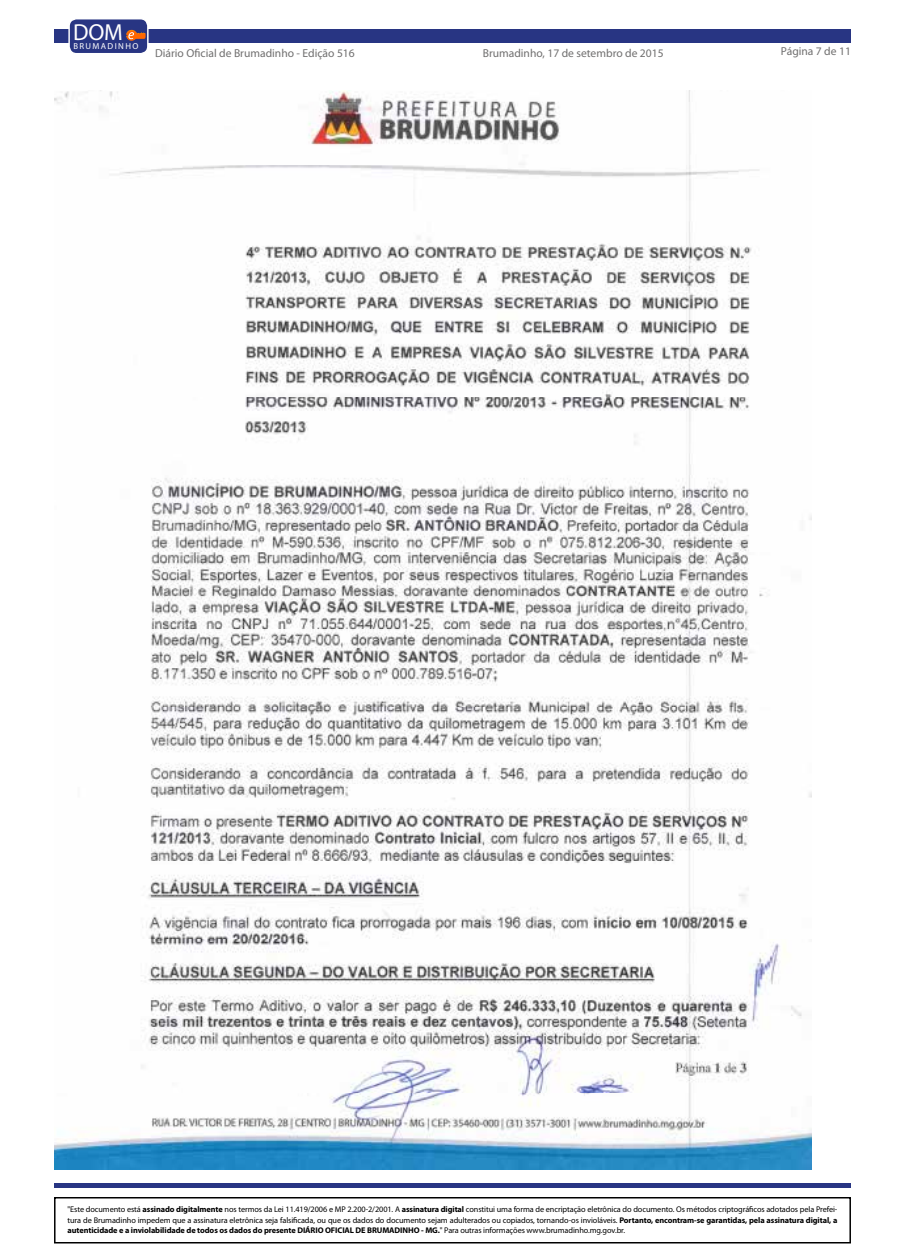
<style>
.page{position:relative;width:905px;height:1260px;background:#fff}
.page>*{position:absolute;margin:0;border:0;box-sizing:border-box;transform-origin:0 0}
.t1{font:23.25px "Myriad Pro";color:#fff}
.t2{font:11.55px "Myriad Pro";color:#706f6f}
.t3{font:8.7px "Myriad Pro";letter-spacing:.16em;color:#fff}
.t4{font:8.25px/10.5px "Myriad Pro";letter-spacing:-.01em;color:#000;text-align:justify}
.s1{font-weight:700}
</style>
<div class="page">
<div style="left:54px;top:29px;width:796px;height:14px;background:#283583"></div>
<hr style="left:55px;top:1184px;width:795px;height:4px;background:#283583">
<div style="left:54px;top:1197px;width:796px;height:47px;border:2px solid #000"></div>
<div style="left:69px;top:19px;width:79px;height:35px;background:#283583;border-radius:8px"></div>
<div style="left:68px;top:18px;width:80px;height:36px;border:1px solid #fff;border-radius:8px"></div>
<svg style="left:126px;top:30px;width:20px;height:11px"></svg>
<img style="left:54px;top:90px;width:757px;height:1080px">
<h1 class="t1" style="left:73px;top:17px;width:51px">DOM</h1>
<p class="t3" style="left:73px;top:40px;width:66px">BRUMADINHO</p>
<h2 class="t2" style="left:155px;top:46px;width:201px">Diário Oficial de Brumadinho - Edição 516</h2>
<h2 class="t2" style="left:482px;top:46px;width:182px">Brumadinho, 17 de setembro de 2015</h2>
<h2 class="t2" style="left:781px;top:44px;width:71px">Página 7 de 11</h2>
<p class="t4" style="left:68px;top:1204px;width:771px">"Este documento está <span class="s1">assinado digitalmente</span> nos termos da Lei 11.419/2006 e MP 2.200-2/2001. A <span class="s1">assinatura digital</span> constitui uma forma de encriptação eletrônica do documento. Os métodos criptográficos adotados pela Prefei&shy;tura de Brumadinho impedem que a assinatura eletrônica seja falsificada, ou que os dados do documento sejam adulterados ou copiados, tornando-os invioláveis. <span class="s1">Portanto, encontram-se garantidas, pela assinatura digital, a autenticidade e a inviolabilidade de todos os dados do presente DIÁRIO OFICIAL DE BRUMADINHO - MG.</span>" Para outras informações www.brumadinho.mg.gov.br.</p>
</div>
